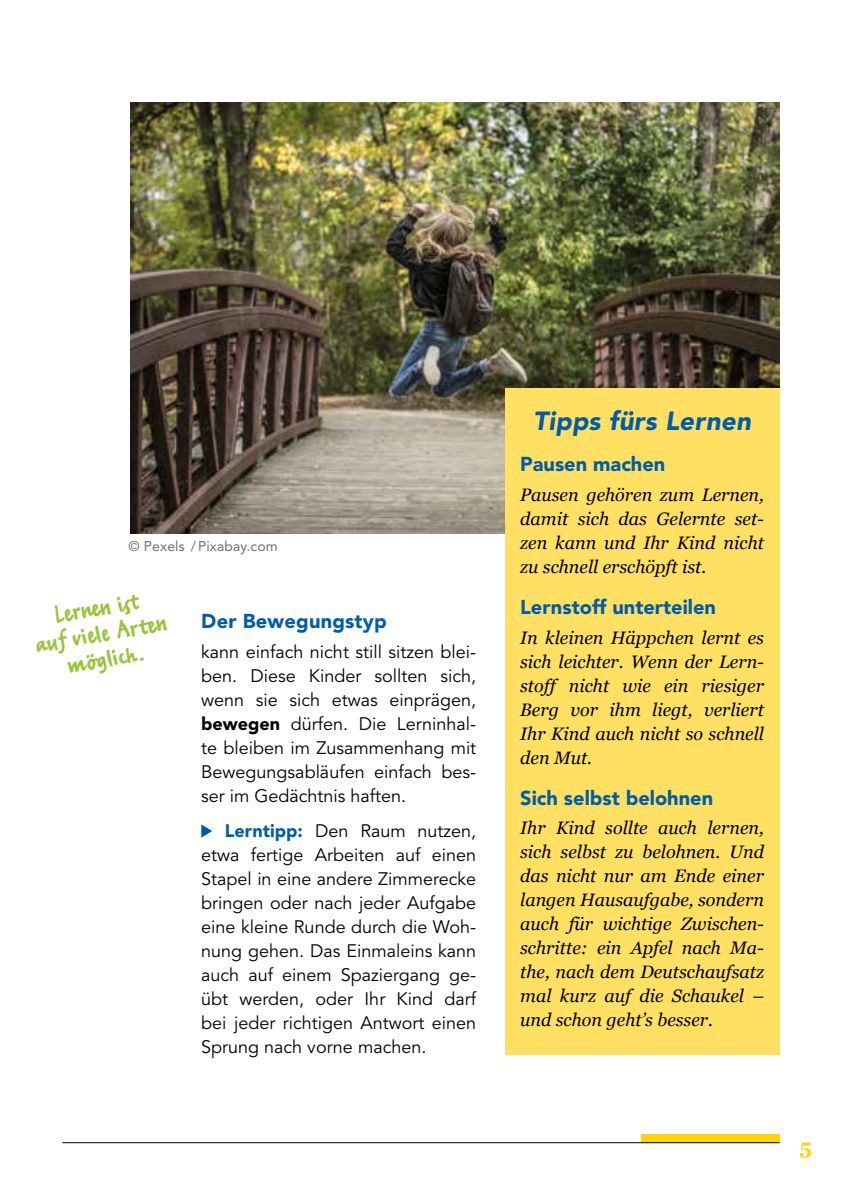
<style>
.page{position:relative;width:842px;height:1191px;background:#fff}
.page>*{position:absolute;margin:0;border:0;box-sizing:border-box;transform-origin:0 0}
.t1{font:28px/26px "Erikrighthand OT";color:#99c43b;text-align:center}
.t2{font:italic 900 26px "Avenir LT Std";letter-spacing:.01em;color:#005ca9}
.t3{font:700 21px "Georgia";color:#ffd400}
.t4{font:900 20px "Avenir LT Std";color:#005ca9}
.t5{font:18px/24px "Avenir LT Std";color:#000;text-align:justify}
.t6{font:italic 18px/24px "Georgia";color:#000;text-align:justify}
.t7{font:14px "Avenir LT Std";letter-spacing:.01em;color:#6f6f6e}
.s1{font-weight:900}
.s2{font-weight:900;color:#005ca9}
</style>
<div class="page">
<div style="left:641px;top:1134px;width:139px;height:8px;background:#ffd400"></div>
<hr style="left:62px;top:1142px;width:718px;height:1px;background:#000">
<img style="left:130px;top:103px;width:650px;height:431px">
<div style="left:505px;top:388px;width:275px;height:666px;background:#ffe062"></div>
<svg style="left:201px;top:824px;width:11px;height:13px"></svg>
<p class="t7" style="left:128px;top:538px;width:151px">© Pexels /Pixabay.com</p>
<p class="t1" style="left:29px;top:606px;width:134px;rotate:-10deg">Lernen ist<br>auf viele Arten möglich.</p>
<p class="t4" style="left:201px;top:609px;width:187px">Der Bewegungstyp</p>
<p class="t5" style="left:201px;top:640px;width:276px">kann einfach nicht still sitzen blei&shy;ben. Diese Kinder sollten sich, wenn sie sich etwas einprägen, <span class="s1">bewegen</span> dürfen. Die Lerninhal&shy;te bleiben im Zusammenhang mit Bewegungsabläufen einfach bes&shy;ser im Gedächtnis haften.</p>
<p class="t5" style="left:201px;top:819px;width:276px;text-indent:23px"><span class="s2">Lerntipp:</span> Den Raum nutzen, etwa fertige Arbeiten auf einen Stapel in eine andere Zimmerecke bringen oder nach jeder Aufgabe eine kleine Runde durch die Woh&shy;nung gehen. Das Einmaleins kann auch auf einem Spaziergang ge&shy;übt werden, oder Ihr Kind darf bei jeder richtigen Antwort einen Sprung nach vorne machen.</p>
<h2 class="t2" style="left:533px;top:405px;width:219px">Tipps fürs Lernen</h2>
<p class="t4" style="left:520px;top:452px;width:147px">Pausen machen</p>
<p class="t6" style="left:520px;top:482px;width:245px">Pausen gehören zum Lernen, damit sich das Gelernte set&shy;zen kann und Ihr Kind nicht zu schnell erschöpft ist.</p>
<p class="t4" style="left:520px;top:595px;width:197px">Lernstoff unterteilen</p>
<p class="t6" style="left:520px;top:625px;width:245px">In kleinen Häppchen lernt es sich leichter. Wenn der Lern&shy;stoff nicht wie ein riesiger Berg vor ihm liegt, verliert Ihr Kind auch nicht so schnell den Mut.</p>
<p class="t4" style="left:520px;top:785px;width:194px">Sich selbst belohnen</p>
<p class="t6" style="left:520px;top:815px;width:245px">Ihr Kind sollte auch lernen, sich selbst zu belohnen. Und das nicht nur am Ende einer langen Hausaufgabe, sondern auch für wichtige Zwischen&shy;schritte: ein Apfel nach Ma&shy;the, nach dem Deutschaufsatz mal kurz auf die Schaukel – und schon geht’s besser.</p>
<p class="t3" style="left:799px;top:1130px;width:14px">5</p>
</div>
